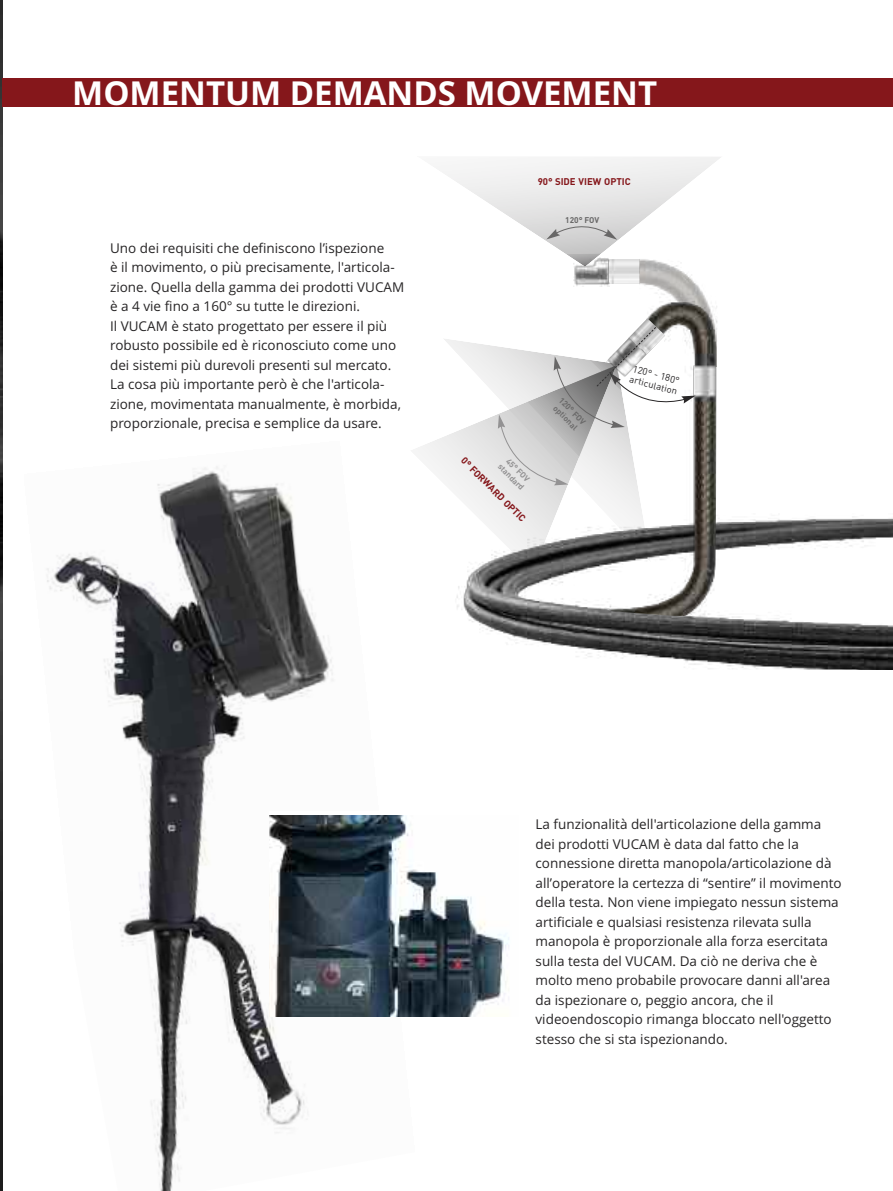
<style>
.page{position:relative;width:893px;height:1191px;background:#fff}
.page>*{position:absolute;margin:0;border:0;box-sizing:border-box;transform-origin:0 0}
.t1{font:700 33px "Open Sans";color:#fff}
.t2{font:13.5px/19.5px "Open Sans";color:#272526}
.t3{font:700 9.6px "DIN";color:#85171b}
.t4{font:9.6px "DIN";color:#272526}
.t5{font:700 8.25px/9.6px "DIN";letter-spacing:-.005em;color:#686767}
.t6{font:700 8.25px/9.6px "DIN";color:#939293}
</style>
<div class="page">
<img style="left:47px;top:466px;width:372px;height:725px">
<img style="left:269px;top:815px;width:240px;height:201px">
<img style="left:0;top:0;width:3px;height:1191px">
<div style="left:3px;top:78px;width:890px;height:29px;background:#85171b"></div>
<svg style="left:410px;top:438px;width:32px;height:134px"></svg>
<svg style="left:442px;top:339px;width:126px;height:166px"></svg>
<img style="left:456px;top:505px;width:437px;height:164px">
<img style="left:640px;top:268px;width:43px;height:4px">
<img style="left:588px;top:272px;width:130px;height:345px">
<img style="left:628px;top:318px;width:37px;height:8px">
<img style="left:640px;top:267px;width:36px;height:4px">
<img style="left:609px;top:267px;width:31px;height:17px">
<img style="left:574px;top:267px;width:35px;height:19px">
<svg style="left:442px;top:157px;width:279px;height:110px"></svg>
<svg style="left:498px;top:326px;width:198px;height:159px"></svg>
<h1 class="t1" style="left:72px;top:74px;width:586px">MOMENTUM DEMANDS MOVEMENT</h1>
<p class="t2" style="left:110px;top:238px;width:296px">Uno dei requisiti che definiscono l’ispezione<br>è il movimento, o più precisamente, l'articola&shy;zione. Quella della gamma dei prodotti VUCAM è a 4 vie fino a 160° su tutte le direzioni.<br>Il VUCAM è stato progettato per essere il più robusto possibile ed è riconosciuto come uno dei sistemi più durevoli presenti sul mercato.<br>La cosa più importante però è che l'articola&shy;zione, movimentata manualmente, è morbida, proporzionale, precisa e semplice da usare.</p>
<p class="t3" style="left:538px;top:176px;width:95px">90° SIDE VIEW OPTIC</p>
<p class="t5" style="left:565px;top:215px;width:36px">120° FOV</p>
<p class="t3" style="left:467px;top:455px;width:88px;rotate:45deg">0° FORWARD OPTIC</p>
<p class="t6" style="left:510px;top:455px;width:35px;rotate:45deg">45° FOV standard</p>
<p class="t5" style="left:564px;top:395px;width:36px;rotate:45deg">120° FOV optional</p>
<p class="t4" style="left:635px;top:362px;width:49px;rotate:15deg">120° - 180°</p>
<p class="t4" style="left:631px;top:373px;width:50px;rotate:15deg">articulation</p>
<p class="t2" style="left:536px;top:815px;width:308px">La funzionalità dell'articolazione della gamma dei prodotti VUCAM è data dal fatto che la connessione diretta manopola/articolazione dà all’operatore la certezza di “sentire” il movimento della testa. Non viene impiegato nessun sistema artificiale e qualsiasi resistenza rilevata sulla manopola è proporzionale alla forza esercitata sulla testa del VUCAM. Da ciò ne deriva che è molto meno probabile provocare danni all'area da ispezionare o, peggio ancora, che il videoendoscopio rimanga bloccato nell'oggetto stesso che si sta ispezionando.</p>
</div>
